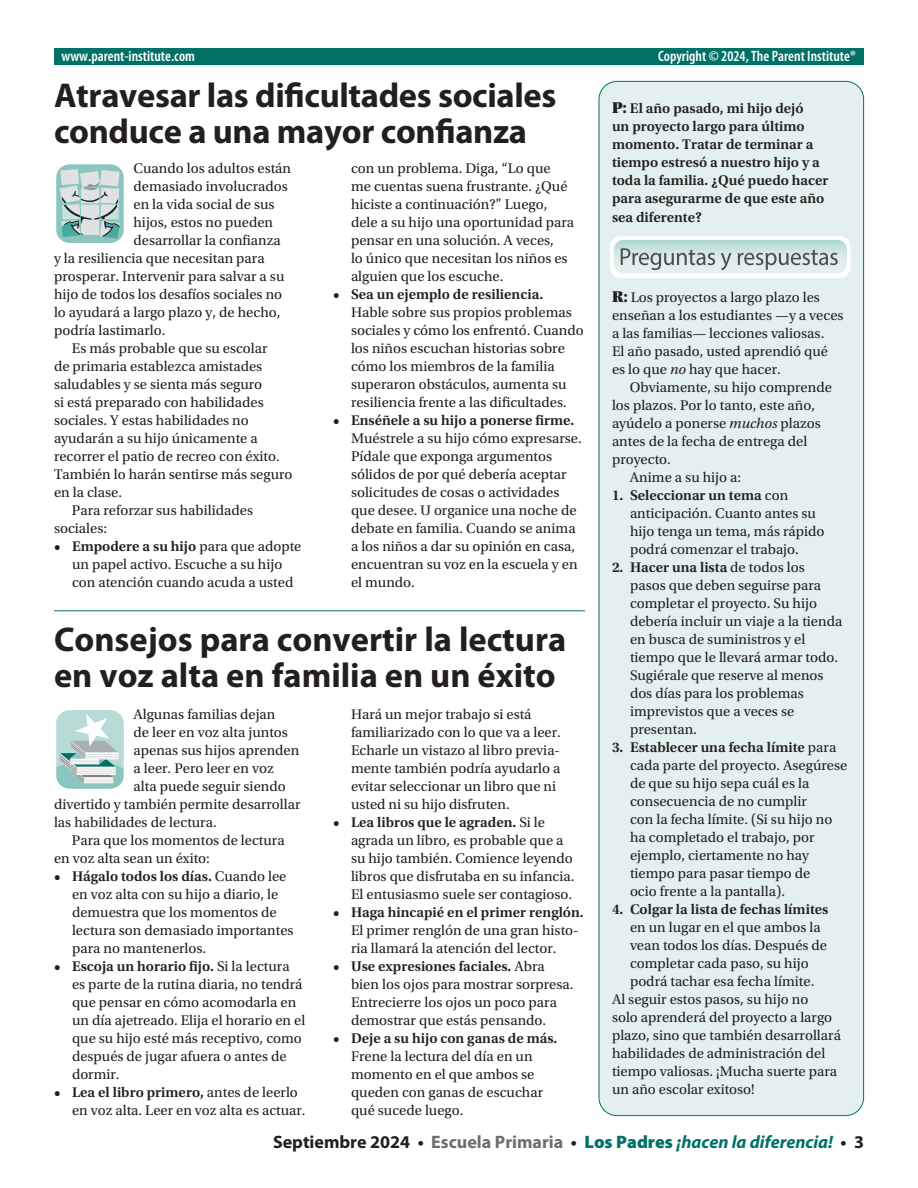
<style>
.page{position:relative;width:918px;height:1188px;background:#fff}
.page>*{position:absolute;margin:0;border:0;box-sizing:border-box;transform-origin:0 0}
.t1{font:700 34.5px/36px "Myriad Pro";letter-spacing:-.005em;color:#231f20}
.t2{font:italic 700 18px "Myriad Pro";color:#007167}
.t3{font:600 condensed 15px "Myriad Pro";color:#fff}
.t4{font:14.7px/18px "Utopia Std";color:#231f20}
.t5{font:600 14.7px/18px "Utopia Std";color:#231f20}
.s1{font-family:"Utopia Std Black Headline";font-weight:400;font-size:16.5px}
.s2{font-weight:600}
.s3{font-family:"Utopia Std Black Headline";font-size:16.5px}
.s4{font-style:italic}
.s5{font-style:normal;color:#231f20}
.s6{font-style:normal;color:#6c6d70}
.s7{font-weight:900;font-style:normal}
</style>
<div class="page">
<div style="left:599px;top:81px;width:265px;height:1035px;background:#e4f0ef;border-radius:18px"></div>
<div style="left:54px;top:49px;width:810px;height:16px;background:#007167"></div>
<svg style="left:610px;top:236px;width:241px;height:42px"></svg>
<svg style="left:56px;top:710px;width:68px;height:79px"></svg>
<svg style="left:56px;top:164px;width:68px;height:79px;background:#adcac8"></svg>
<hr style="left:54px;top:610px;width:531px;height:1px;background:#007167">
<p class="t3" style="left:62px;top:46px;width:135px">www.parent-institute.com</p>
<p class="t3" style="left:658px;top:46px;width:199px">Copyright © 2024, The Parent Institute®</p>
<h1 class="t1" style="left:54px;top:76px;width:504px">Atravesar las dificultades sociales conduce a una mayor confianza</h1>
<p class="t5" style="left:612px;top:99px;width:218px"><span class="s1">P:</span> El año pasado, mi hijo dejó<br>un proyecto largo para último momento. Tratar de terminar a tiempo estresó a nuestro hijo y a toda la familia. ¿Qué puedo hacer para asegurarme de que este año</p>
<p class="t5" style="left:612px;top:209px;width:92px">sea diferente?</p>
<p class="t4" style="left:351px;top:159px;width:225px">con un problema. Diga, “Lo que me cuentas suena frustrante. ¿Qué hiciste a continuación?” Luego, dele a su hijo una oportunidad para pensar en una solución. A veces,<br>lo único que necesitan los niños es alguien que los escuche.</p>
<p class="t5" style="left:333px;top:285px;width:212px">• Sea un ejemplo de resiliencia.</p>
<p class="t4" style="left:351px;top:303px;width:234px">Hable sobre sus propios problemas sociales y cómo los enfrentó. Cuando los niños escuchan historias sobre cómo los miembros de la familia superaron obstáculos, aumenta su resiliencia frente a las dificultades.</p>
<p class="t5" style="left:333px;top:411px;width:243px">• Enséñele a su hijo a ponerse firme.</p>
<p class="t4" style="left:351px;top:429px;width:232px">Muéstrele a su hijo cómo expresarse.<br>Pídale que exponga argumentos sólidos de por qué debería aceptar solicitudes de cosas o actividades que desee. U organice una noche de debate en familia. Cuando se anima a los niños a dar su opinión en casa, encuentran su voz en la escuela y en el mundo.</p>
<p class="t4" style="left:134px;top:159px;width:159px">Cuando los adultos están</p>
<p class="t4" style="left:134px;top:177px;width:156px">demasiado involucrados</p>
<p class="t4" style="left:134px;top:195px;width:143px">en la vida social de sus</p>
<p class="t4" style="left:134px;top:213px;width:141px">hijos, estos no pueden</p>
<p class="t4" style="left:134px;top:231px;width:149px">desarrollar la confianza</p>
<p class="t4" style="left:54px;top:249px;width:212px">y la resiliencia que necesitan para</p>
<p class="t4" style="left:54px;top:267px;width:232px">prosperar. Intervenir para salvar a su</p>
<p class="t4" style="left:54px;top:285px;width:230px">hijo de todos los desafíos sociales no</p>
<p class="t4" style="left:54px;top:303px;width:228px">lo ayudará a largo plazo y, de hecho,</p>
<p class="t4" style="left:54px;top:321px;width:113px">podría lastimarlo.</p>
<p class="t4" style="left:72px;top:339px;width:197px">Es más probable que su escolar</p>
<p class="t4" style="left:54px;top:357px;width:210px">de primaria establezca amistades</p>
<p class="t4" style="left:54px;top:375px;width:210px">saludables y se sienta más seguro</p>
<p class="t4" style="left:54px;top:393px;width:211px">si está preparado con habilidades</p>
<p class="t4" style="left:54px;top:411px;width:196px">sociales. Y estas habilidades no</p>
<p class="t4" style="left:54px;top:429px;width:205px">ayudarán a su hijo únicamente a</p>
<p class="t4" style="left:54px;top:447px;width:227px">recorrer el patio de recreo con éxito.</p>
<p class="t4" style="left:54px;top:465px;width:240px">También lo harán sentirse más seguro</p>
<p class="t4" style="left:54px;top:483px;width:70px">en la clase.</p>
<p class="t4" style="left:72px;top:501px;width:183px">Para reforzar sus habilidades</p>
<p class="t4" style="left:54px;top:519px;width:55px">sociales:</p>
<p class="t4" style="left:72px;top:537px;width:231px;text-indent:-18px"><span class="s2">• Empodere a su hijo</span> para que adopte un papel activo. Escuche a su hijo con atención cuando acuda a usted</p>
<p class="t4" style="left:612px;top:288px;width:233px"><span class="s3">R:</span> Los proyectos a largo plazo les enseñan a los estudiantes —y a veces a las familias— lecciones valiosas.<br>El año pasado, usted aprendió qué es lo que <span class="s4">no</span> hay que hacer.</p>
<p class="t4" style="left:630px;top:378px;width:203px">Obviamente, su hijo comprende</p>
<p class="t4" style="left:612px;top:396px;width:205px">los plazos. Por lo tanto, este año,</p>
<p class="t4" style="left:612px;top:414px;width:210px">ayúdelo a ponerse <span class="s4">muchos</span> plazos</p>
<p class="t4" style="left:612px;top:432px;width:197px">antes de la fecha de entrega del</p>
<p class="t4" style="left:612px;top:450px;width:60px">proyecto.</p>
<p class="t4" style="left:630px;top:468px;width:113px">Anime a su hijo a:</p>
<p class="t4" style="left:630px;top:486px;width:196px;text-indent:-18px"><span class="s2">1. Seleccionar un tema</span> con anticipación. Cuanto antes su hijo tenga un tema, más rápido podrá comenzar el trabajo.</p>
<p class="t4" style="left:630px;top:558px;width:214px;text-indent:-18px"><span class="s2">2. Hacer una lista</span> de todos los pasos que deben seguirse para completar el proyecto. Su hijo debería incluir un viaje a la tienda en busca de suministros y el tiempo que le llevará armar todo.<br>Sugiérale que reserve al menos dos días para los problemas imprevistos que a veces se presentan.</p>
<p class="t4" style="left:630px;top:738px;width:219px;text-indent:-18px"><span class="s2">3. Establecer una fecha límite</span> para cada parte del proyecto. Asegúrese de que su hijo sepa cuál es la consecuencia de no cumplir<br>con la fecha límite. (Si su hijo no ha completado el trabajo, por ejemplo, ciertamente no hay tiempo para pasar tiempo de<br>ocio frente a la pantalla).</p>
<p class="t5" style="left:612px;top:900px;width:218px">4. Colgar la lista de fechas límites</p>
<p class="t4" style="left:630px;top:918px;width:192px">en un lugar en el que ambos la</p>
<p class="t4" style="left:630px;top:936px;width:199px">vean todos los días. Después de</p>
<p class="t4" style="left:630px;top:954px;width:180px">completar cada paso, su hijo</p>
<p class="t4" style="left:630px;top:972px;width:186px">podrá tachar esa fecha límite.</p>
<p class="t4" style="left:612px;top:990px;width:198px">Al seguir estos pasos, su hijo no</p>
<p class="t4" style="left:612px;top:1008px;width:222px">solo aprenderá del proyecto a largo</p>
<p class="t4" style="left:612px;top:1026px;width:230px">plazo, sino que también desarrollará</p>
<p class="t4" style="left:612px;top:1044px;width:215px">habilidades de administración del</p>
<p class="t4" style="left:612px;top:1062px;width:227px">tiempo valiosas. ¡Mucha suerte para</p>
<p class="t4" style="left:612px;top:1080px;width:144px">un año escolar exitoso!</p>
<h1 class="t1" style="left:54px;top:620px;width:514px">Consejos para convertir la lectura en voz alta en familia en un éxito</h1>
<p class="t4" style="left:351px;top:705px;width:211px">Hará un mejor trabajo si está familiarizado con lo que va a leer.<br>Echarle un vistazo al libro previa&shy;mente también podría ayudarlo a evitar seleccionar un libro que ni usted ni su hijo disfruten.</p>
<p class="t4" style="left:351px;top:813px;width:225px;text-indent:-18px"><span class="s2">• Lea libros que le agraden.</span> Si le agrada un libro, es probable que a su hijo también. Comience leyendo libros que disfrutaba en su infancia.<br>El entusiasmo suele ser contagioso.</p>
<p class="t5" style="left:333px;top:903px;width:252px">• Haga hincapié en el primer renglón.</p>
<p class="t4" style="left:351px;top:921px;width:229px">El primer renglón de una gran histo&shy;ria llamará la atención del lector.</p>
<p class="t4" style="left:351px;top:957px;width:224px;text-indent:-18px"><span class="s2">• Use expresiones faciales.</span> Abra bien los ojos para mostrar sorpresa.<br>Entrecierre los ojos un poco para demostrar que estás pensando.</p>
<p class="t5" style="left:333px;top:1029px;width:226px">• Deje a su hijo con ganas de más.</p>
<p class="t4" style="left:351px;top:1047px;width:194px">Frene la lectura del día en un momento en el que ambos se queden con ganas de escuchar qué sucede luego.</p>
<p class="t4" style="left:134px;top:705px;width:144px">Algunas familias dejan</p>
<p class="t4" style="left:134px;top:723px;width:156px">de leer en voz alta juntos</p>
<p class="t4" style="left:134px;top:741px;width:167px">apenas sus hijos aprenden</p>
<p class="t4" style="left:134px;top:759px;width:142px">a leer. Pero leer en voz</p>
<p class="t4" style="left:134px;top:777px;width:154px">alta puede seguir siendo</p>
<p class="t4" style="left:54px;top:795px;width:248px">divertido y también permite desarrollar</p>
<p class="t4" style="left:54px;top:813px;width:164px">las habilidades de lectura.</p>
<p class="t4" style="left:72px;top:831px;width:214px">Para que los momentos de lectura</p>
<p class="t4" style="left:54px;top:849px;width:157px">en voz alta sean un éxito:</p>
<p class="t4" style="left:72px;top:867px;width:223px;text-indent:-18px"><span class="s2">• Hágalo todos los días.</span> Cuando lee en voz alta con su hijo a diario, le demuestra que los momentos de lectura son demasiado importantes para no mantenerlos.</p>
<p class="t4" style="left:72px;top:957px;width:235px;text-indent:-18px"><span class="s2">• Escoja un horario fijo.</span> Si la lectura es parte de la rutina diaria, no tendrá que pensar en cómo acomodarla en un día ajetreado. Elija el horario en el que su hijo esté más receptivo, como después de jugar afuera o antes de dormir.</p>
<p class="t4" style="left:72px;top:1083px;width:235px;text-indent:-18px"><span class="s2">• Lea el libro primero,</span> antes de leerlo en voz alta. Leer en voz alta es actuar.</p>
<p class="t2" style="left:273px;top:1130px;width:592px"><span class="s5">Septiembre 2024 •</span> <span class="s6">Escuela Primaria</span> <span class="s5">•</span> <span class="s7">Los Padres</span> ¡hacen la diferencia! <span class="s5">• 3</span></p>
</div>
